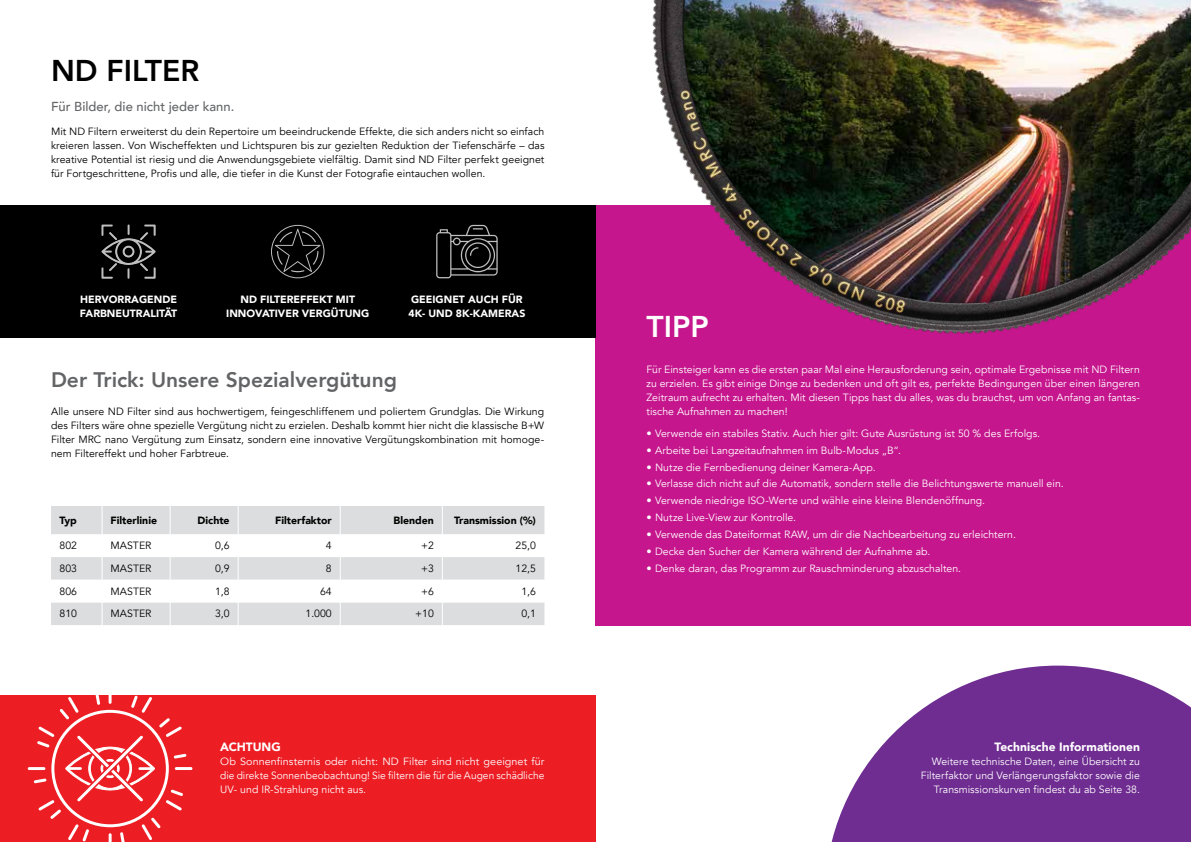
<style>
.page{position:relative;width:1191px;height:842px;background:#fff}
.page>*{position:absolute;margin:0;border:0;box-sizing:border-box;transform-origin:0 0}
.t1{font:800 30px "Avenir";color:#000}
.t2{font:800 30px "Avenir";color:#fff}
.t3{font:800 21px "Avenir";color:#636466}
.t4{font:500 13px "Avenir LT Com";color:#636466}
.t5{font:900 12px "Avenir";letter-spacing:.005em;color:#fff}
.t6{font:10.5px/14px "Avenir LT Com";letter-spacing:.005em;color:#fff;text-align:justify}
.t7{font:10.5px/14px "Avenir LT Com";color:#000;text-align:justify}
.t8{font:900 10.5px/14px "Avenir";color:#fff}
.t9{font:900 10.5px "Avenir";color:#000}
</style>
<div class="page">
<div style="left:595px;top:205px;width:596px;height:420px;background:#c6168d"></div>
<div style="left:0;top:695px;width:595px;height:147px;background:#ed1d24"></div>
<div style="left:0;top:205px;width:595px;height:132px;background:#000"></div>
<img style="left:652px;top:0;width:539px;height:334px">
<svg style="left:436px;top:225px;width:62px;height:53px"></svg>
<svg style="left:51px;top:506px;width:493px;height:119px"></svg>
<svg style="left:102px;top:225px;width:53px;height:53px"></svg>
<svg style="left:271px;top:225px;width:53px;height:53px"></svg>
<svg style="left:831px;top:666px;width:360px;height:176px;fill:#6f2c91"></svg>
<hr style="left:28px;top:767px;width:17px;height:3px;background:#fff">
<hr style="left:175px;top:767px;width:17px;height:3px;background:#fff">
<svg style="left:34px;top:695px;width:152px;height:147px"></svg>
<h1 class="t1" style="left:51px;top:47px;width:150px">ND FILTER</h1>
<p class="t4" style="left:51px;top:99px;width:185px">Für Bilder, die nicht jeder kann.</p>
<p class="t7" style="left:51px;top:125px;width:495px">Mit ND Filtern erweiterst du dein Repertoire um beeindruckende Effekte, die sich anders nicht so einfach kreieren lassen. Von Wischeffekten und Lichtspuren bis zur gezielten Reduktion der Tiefenschärfe – das kreative Potential ist riesig und die Anwendungsgebiete vielfältig. Damit sind ND Filter perfekt geeignet für Fortgeschrittene, Profis und alle, die tiefer in die Kunst der Fotografie eintauchen wollen.</p>
<p class="t8" style="left:80px;top:292px;width:99px">HERVORRAGENDE<br>FARBNEUTRALITÄT</p>
<p class="t8" style="left:226px;top:292px;width:144px;text-align:center">ND FILTEREFFEKT MIT<br>INNOVATIVER VERGÜTUNG</p>
<p class="t8" style="left:408px;top:292px;width:118px">GEEIGNET AUCH FÜR<br>4K- UND 8K-KAMERAS</p>
<h2 class="t3" style="left:51px;top:363px;width:347px">Der Trick: Unsere Spezialvergütung</h2>
<p class="t7" style="left:51px;top:405px;width:495px">Alle unsere ND Filter sind aus hochwertigem, feingeschliffenem und poliertem Grundglas. Die Wirkung des Filters wäre ohne spezielle Vergütung nicht zu erzielen. Deshalb kommt hier nicht die klassische B+W Filter MRC nano Vergütung zum Einsatz, sondern eine innovative Vergütungskombination mit homoge&shy;nem Filtereffekt und hoher Farbtreue.</p>
<p class="t9" style="left:60px;top:511px;width:19px">Typ</p>
<p class="t9" style="left:111px;top:511px;width:48px">Filterlinie</p>
<p class="t9" style="left:198px;top:511px;width:34px">Dichte</p>
<p class="t9" style="left:275px;top:511px;width:58px">Filterfaktor</p>
<p class="t9" style="left:393px;top:511px;width:42px">Blenden</p>
<p class="t9" style="left:454px;top:511px;width:83px">Transmission (%)</p>
<p class="t7" style="left:60px;top:539px;width:19px">802</p>
<p class="t7" style="left:111px;top:539px;width:42px">MASTER</p>
<p class="t7" style="left:215px;top:539px;width:16px">0,6</p>
<p class="t7" style="left:326px;top:539px;width:7px">4</p>
<p class="t7" style="left:421px;top:539px;width:14px">+2</p>
<p class="t7" style="left:515px;top:539px;width:22px">25,0</p>
<p class="t7" style="left:60px;top:562px;width:19px">803</p>
<p class="t7" style="left:111px;top:562px;width:42px">MASTER</p>
<p class="t7" style="left:215px;top:562px;width:16px">0,9</p>
<p class="t7" style="left:326px;top:562px;width:7px">8</p>
<p class="t7" style="left:421px;top:562px;width:14px">+3</p>
<p class="t7" style="left:515px;top:562px;width:22px">12,5</p>
<p class="t7" style="left:60px;top:584px;width:19px">806</p>
<p class="t7" style="left:111px;top:584px;width:42px">MASTER</p>
<p class="t7" style="left:215px;top:584px;width:16px">1,8</p>
<p class="t7" style="left:320px;top:584px;width:13px">64</p>
<p class="t7" style="left:421px;top:584px;width:14px">+6</p>
<p class="t7" style="left:521px;top:584px;width:16px">1,6</p>
<p class="t7" style="left:60px;top:607px;width:19px">810</p>
<p class="t7" style="left:111px;top:607px;width:42px">MASTER</p>
<p class="t7" style="left:215px;top:607px;width:16px">3,0</p>
<p class="t7" style="left:305px;top:607px;width:28px">1.000</p>
<p class="t7" style="left:415px;top:607px;width:20px">+10</p>
<p class="t7" style="left:521px;top:607px;width:16px">0,1</p>
<p class="t5" style="left:220px;top:737px;width:62px">ACHTUNG</p>
<p class="t6" style="left:220px;top:755px;width:326px">Ob Sonnenfinsternis oder nicht: ND Filter sind nicht geeignet für die direkte Sonnenbeobachtung! Sie filtern die für die Augen schädliche UV- und IR-Strahlung nicht aus.</p>
<h1 class="t2" style="left:646px;top:303px;width:64px">TIPP</h1>
<p class="t6" style="left:646px;top:363px;width:495px">Für Einsteiger kann es die ersten paar Mal eine Herausforderung sein, optimale Ergebnisse mit ND Filtern zu erzielen. Es gibt einige Dinge zu bedenken und oft gilt es, perfekte Bedingungen über einen längeren Zeitraum aufrecht zu erhalten. Mit diesen Tipps hast du alles, was du brauchst, um von Anfang an fantas&shy;tische Aufnahmen zu machen!</p>
<p class="t6" style="left:646px;top:426px;width:395px">• Verwende ein stabiles Stativ. Auch hier gilt: Gute Ausrüstung ist 50 % des Erfolgs.</p>
<p class="t6" style="left:646px;top:443px;width:256px">• Arbeite bei Langzeitaufnahmen im Bulb-Modus „B“.</p>
<p class="t6" style="left:646px;top:460px;width:231px">• Nutze die Fernbedienung deiner Kamera-App.</p>
<p class="t6" style="left:646px;top:477px;width:418px">• Verlasse dich nicht auf die Automatik, sondern stelle die Belichtungswerte manuell ein.</p>
<p class="t6" style="left:646px;top:494px;width:340px">• Verwende niedrige ISO-Werte und wähle eine kleine Blendenöffnung.</p>
<p class="t6" style="left:646px;top:511px;width:151px">• Nutze Live-View zur Kontrolle.</p>
<p class="t6" style="left:646px;top:527px;width:371px">• Verwende das Dateiformat RAW, um dir die Nachbearbeitung zu erleichtern.</p>
<p class="t6" style="left:646px;top:544px;width:285px">• Decke den Sucher der Kamera während der Aufnahme ab.</p>
<p class="t6" style="left:646px;top:561px;width:316px">• Denke daran, das Programm zur Rauschminderung abzuschalten.</p>
<p class="t5" style="left:994px;top:737px;width:147px">Technische Informationen</p>
<p class="t6" style="left:920px;top:755px;width:221px;text-align:right">Weitere technische Daten, eine Übersicht zu<br>Filterfaktor und Verlängerungsfaktor sowie die<br>Transmissionskurven findest du ab Seite 38.</p>
</div>
